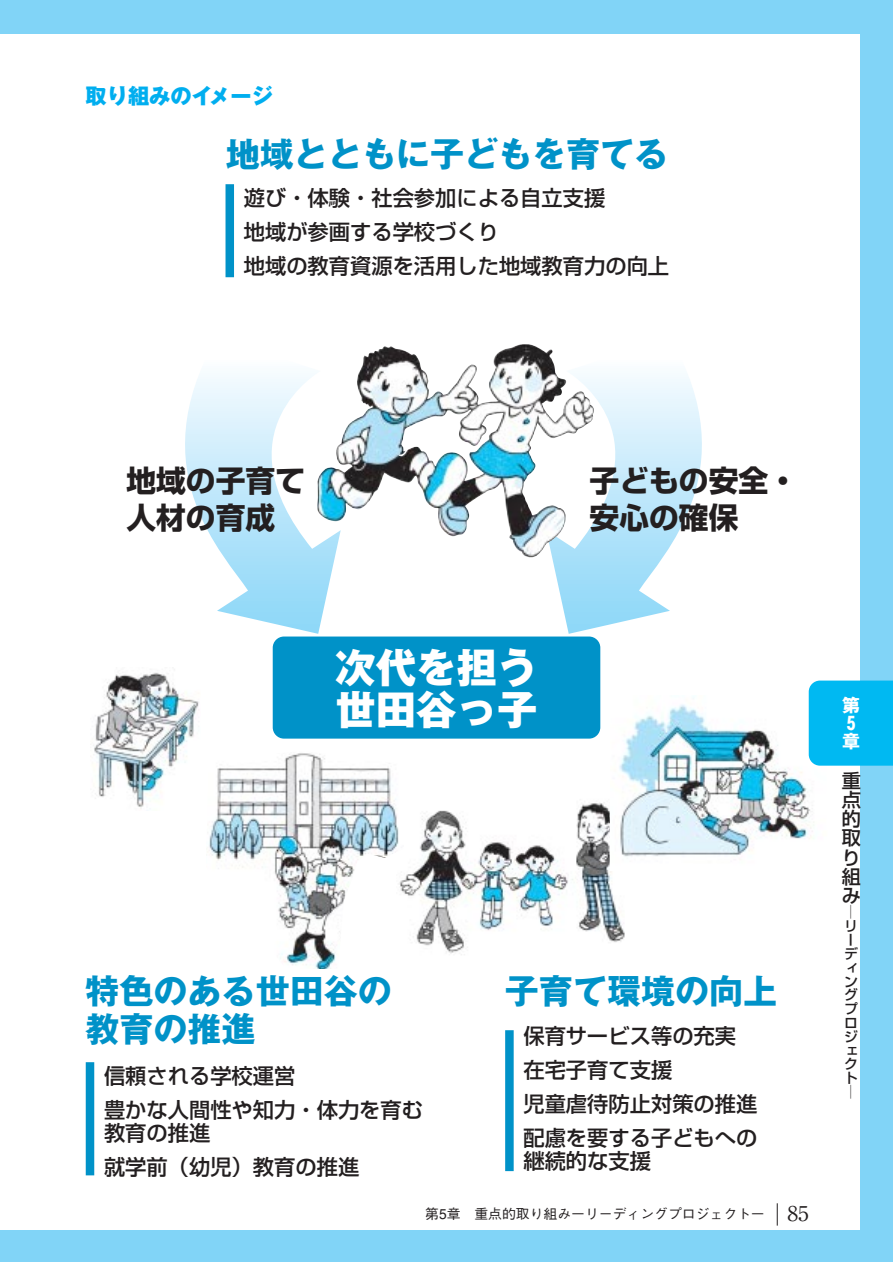
<style>
.page{position:relative;width:893px;height:1262px;background:#fff}
.page>*{position:absolute;margin:0;border:0;box-sizing:border-box;transform-origin:0 0}
.t1{font:40.35px/42.5px "Gothic MB101 hea";color:#fff}
.t2{font:700 34.05px/38.2px "Gothic MB101";color:#0092c8}
.t3{font:700 29.7px/36.2px "Shin Go";color:#231f20}
.t4{font:500 21.3px/34px "Shin Go";color:#231f20}
.t5{font:21.3px "Gothic MB101 hea";color:#00aeef}
.t6{font:500 19.2px/19.2px "Shin Go";color:#231f20;text-align:justify}
.t7{font:700 18px/18px "Gothic MB101";color:#fff;text-align:justify}
.t8{font:500 13.8px "Gothic BBB";color:#231f20}
.t9{font:500 13.8px/13.8px "Shin Go";color:#231f20;text-align:justify}
.s1{font-family:"Ryumin";font-weight:400;font-size:21.3px}
</style>
<div class="page">
<div style="left:0;top:0;width:892px;height:1261px;background:#81d4f7"></div>
<div style="left:0;top:34px;width:859px;height:1195px;background:#fff"></div>
<svg style="left:777px;top:1203px;width:1px;height:22px"></svg>
<img style="left:404px;top:802px;width:220px;height:153px">
<img style="left:209px;top:753px;width:195px;height:215px">
<img style="left:93px;top:672px;width:106px;height:137px">
<div style="left:273px;top:636px;width:327px;height:102px;background:#0092c8;border-radius:11px"></div>
<div style="left:225px;top:184px;width:9px;height:93px;background:#0092c8"></div>
<div style="left:505px;top:1030px;width:8px;height:141px;background:#0092c8"></div>
<div style="left:86px;top:1062px;width:8px;height:113px;background:#0092c8"></div>
<svg style="left:185px;top:375px;width:150px;height:259px"></svg>
<svg style="left:552px;top:375px;width:150px;height:259px"></svg>
<img style="left:317px;top:344px;width:277px;height:213px">
<img style="left:610px;top:697px;width:217px;height:173px">
<div style="left:808px;top:680px;width:84px;height:85px;background:#00b9f2"></div>
<p class="t5" style="left:85px;top:88px;width:189px">取り組みのイメージ</p>
<h2 class="t2" style="left:226px;top:140px;width:444px">地域とともに子どもを育てる</h2>
<p class="t4" style="left:244px;top:183px;width:427px">遊び・体験・社会参加による自立支援<br>地域が参画する学校づくり<br>地域の教育資源を活用した地域教育力の向上</p>
<h3 class="t3" style="left:126px;top:467px;width:180px">地域の子育て人材の育成</h3>
<h3 class="t3" style="left:589px;top:467px;width:210px">子どもの安全・安心の確保</h3>
<h1 class="t1" style="left:335px;top:652px;width:325px">次代を担う<br>世田谷っ子　　　</h1>
<h2 class="t2" style="left:85px;top:976px;width:308px">特色のある世田谷の教育の推進</h2>
<p class="t4" style="left:104px;top:1061px;width:320px">信頼される学校運営<br>豊かな人間性や知力・体力を育む</p>
<p class="t4" style="left:104px;top:1118px;width:257px">教育の推進<br>就学前（幼児）教育の推進</p>
<h2 class="t2" style="left:505px;top:976px;width:274px">子育て環境の向上</h2>
<p class="t4" style="left:523px;top:1020px;width:235px">保育サービス等の充実在宅子育て支援<br>児童虐待防止対策の推進配慮を要する子どもへの</p>
<p class="t4" style="left:523px;top:1146px;width:129px">継続的な支援</p>
<p class="t8" style="left:425px;top:1208px;width:385px">第5章　重点的取り組み－リーディングプロジェクト－ <span class="s1">85</span></p>
<p class="t7" style="left:842px;top:698px;width:19px">第５章</p>
<p class="t6" style="left:841px;top:773px;width:21px">重点的取り組み</p>
<p class="t9" style="left:844px;top:906px;width:15px">―リーディングプロジェクト―</p>
</div>
